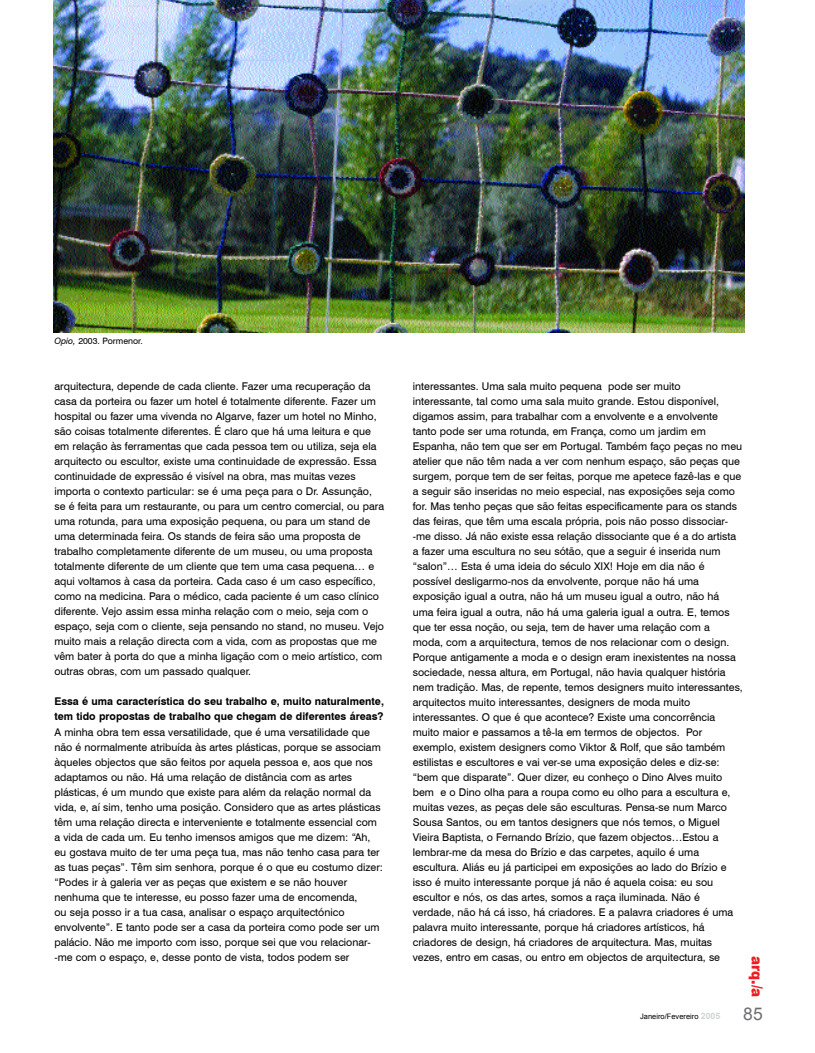
<style>
.page{position:relative;width:815px;height:1053px;background:#fff}
.page>*{position:absolute;margin:0;border:0;box-sizing:border-box;transform-origin:0 0}
.t1{font:17.5px "Arial";color:#6d6e71}
.t2{font:900 15px "Arial";color:#ed1c24;scale:.9 1}
.t3{font:10.62px/15px "Swiss 721 BT";color:#000}
.t4{font:700 10.62px/15px "Swiss 721 BT";color:#000}
.t5{font:8.75px "Swiss 721 BT";color:#000}
.t6{font:7.5px "Arial";color:#000}
.s1{font-style:italic}
.s2{font-weight:700;font-size:8.75px;color:#d1d3d4}
</style>
<div class="page">
<img style="left:53px;top:0;width:691px;height:332px">
<p class="t5" style="left:54px;top:336px;width:90px"><span class="s1">Opio,</span> 2003. Pormenor.</p>
<p class="t3" style="left:54px;top:379px;width:331px">arquitectura, depende de cada cliente. Fazer uma recuperação da casa da porteira ou fazer um hotel é totalmente diferente. Fazer um hospital ou fazer uma vivenda no Algarve, fazer um hotel no Minho, são coisas totalmente diferentes. É claro que há uma leitura e que em relação às ferramentas que cada pessoa tem ou utiliza, seja ela arquitecto ou escultor, existe uma continuidade de expressão. Essa continuidade de expressão é visível na obra, mas muitas vezes importa o contexto particular: se é uma peça para o Dr. Assunção, se é feita para um restaurante, ou para um centro comercial, ou para uma rotunda, para uma exposição pequena, ou para um stand de uma determinada feira. Os stands de feira são uma proposta de trabalho completamente diferente de um museu, ou uma proposta totalmente diferente de um cliente que tem uma casa pequena… e aqui voltamos à casa da porteira. Cada caso é um caso específico, como na medicina. Para o médico, cada paciente é um caso clínico diferente. Vejo assim essa minha relação com o meio, seja com o espaço, seja com o cliente, seja pensando no stand, no museu. Vejo muito mais a relação directa com a vida, com as propostas que me vêm bater à porta do que a minha ligação com o meio artístico, com outras obras, com um passado qualquer.</p>
<p class="t4" style="left:54px;top:694px;width:331px">Essa é uma característica do seu trabalho e, muito naturalmente, tem tido propostas de trabalho que chegam de diferentes áreas?</p>
<p class="t3" style="left:54px;top:724px;width:330px">A minha obra tem essa versatilidade, que é uma versatilidade que não é normalmente atribuída às artes plásticas, porque se associam àqueles objectos que são feitos por aquela pessoa e, aos que nos adaptamos ou não. Há uma relação de distância com as artes plásticas, é um mundo que existe para além da relação normal da vida, e, aí sim, tenho uma posição. Considero que as artes plásticas têm uma relação directa e interveniente e totalmente essencial com a vida de cada um. Eu tenho imensos amigos que me dizem: “Ah, eu gostava muito de ter uma peça tua, mas não tenho casa para ter as tuas peças”. Têm sim senhora, porque é o que eu costumo dizer: “Podes ir à galeria ver as peças que existem e se não houver nenhuma que te interesse, eu posso fazer uma de encomenda,<br>ou seja posso ir a tua casa, analisar o espaço arquitectónico envolvente”. E tanto pode ser a casa da porteira como pode ser um palácio. Não me importo com isso, porque sei que vou relacionar--me com o espaço, e, desse ponto de vista, todos podem ser</p>
<p class="t3" style="left:413px;top:379px;width:332px">interessantes. Uma sala muito pequena pode ser muito interessante, tal como uma sala muito grande. Estou disponível, digamos assim, para trabalhar com a envolvente e a envolvente tanto pode ser uma rotunda, em França, como um jardim em Espanha, não tem que ser em Portugal. Também faço peças no meu atelier que não têm nada a ver com nenhum espaço, são peças que surgem, porque tem de ser feitas, porque me apetece fazê-las e que a seguir são inseridas no meio especial, nas exposições seja como for. Mas tenho peças que são feitas especificamente para os stands das feiras, que têm uma escala própria, pois não posso dissociar--me disso. Já não existe essa relação dissociante que é a do artista a fazer uma escultura no seu sótão, que a seguir é inserida num “salon”… Esta é uma ideia do século XIX! Hoje em dia não é possível desligarmo-nos da envolvente, porque não há uma exposição igual a outra, não há um museu igual a outro, não há uma feira igual a outra, não há uma galeria igual a outra. E, temos que ter essa noção, ou seja, tem de haver uma relação com a<br>moda, com a arquitectura, temos de nos relacionar com o design.<br>Porque antigamente a moda e o design eram inexistentes na nossa sociedade, nessa altura, em Portugal, não havia qualquer história nem tradição. Mas, de repente, temos designers muito interessantes, arquitectos muito interessantes, designers de moda muito interessantes. O que é que acontece? Existe uma concorrência muito maior e passamos a tê-la em termos de objectos. Por exemplo, existem designers como Viktor &amp; Rolf, que são também estilistas e escultores e vai ver-se uma exposição deles e diz-se: “bem que disparate”. Quer dizer, eu conheço o Dino Alves muito bem e o Dino olha para a roupa como eu olho para a escultura e, muitas vezes, as peças dele são esculturas. Pensa-se num Marco Sousa Santos, ou em tantos designers que nós temos, o Miguel Vieira Baptista, o Fernando Brízio, que fazem objectos…Estou a lembrar-me da mesa do Brízio e das carpetes, aquilo é uma escultura. Aliás eu já participei em exposições ao lado do Brízio e isso é muito interessante porque já não é aquela coisa: eu sou escultor e nós, os das artes, somos a raça iluminada. Não é verdade, não há cá isso, há criadores. E a palavra criadores é uma palavra muito interessante, porque há criadores artísticos, há criadores de design, há criadores de arquitectura. Mas, muitas vezes, entro em casas, ou entro em objectos de arquitectura, se</p>
<h2 class="t2" style="left:768px;top:955px;width:48px;rotate:90deg">arq./a</h2>
<p class="t6" style="left:640px;top:1011px;width:82px">Janeiro/Fevereiro <span class="s2">2005</span></p>
<h1 class="t1" style="left:743px;top:1001px;width:21px">85</h1>
</div>
